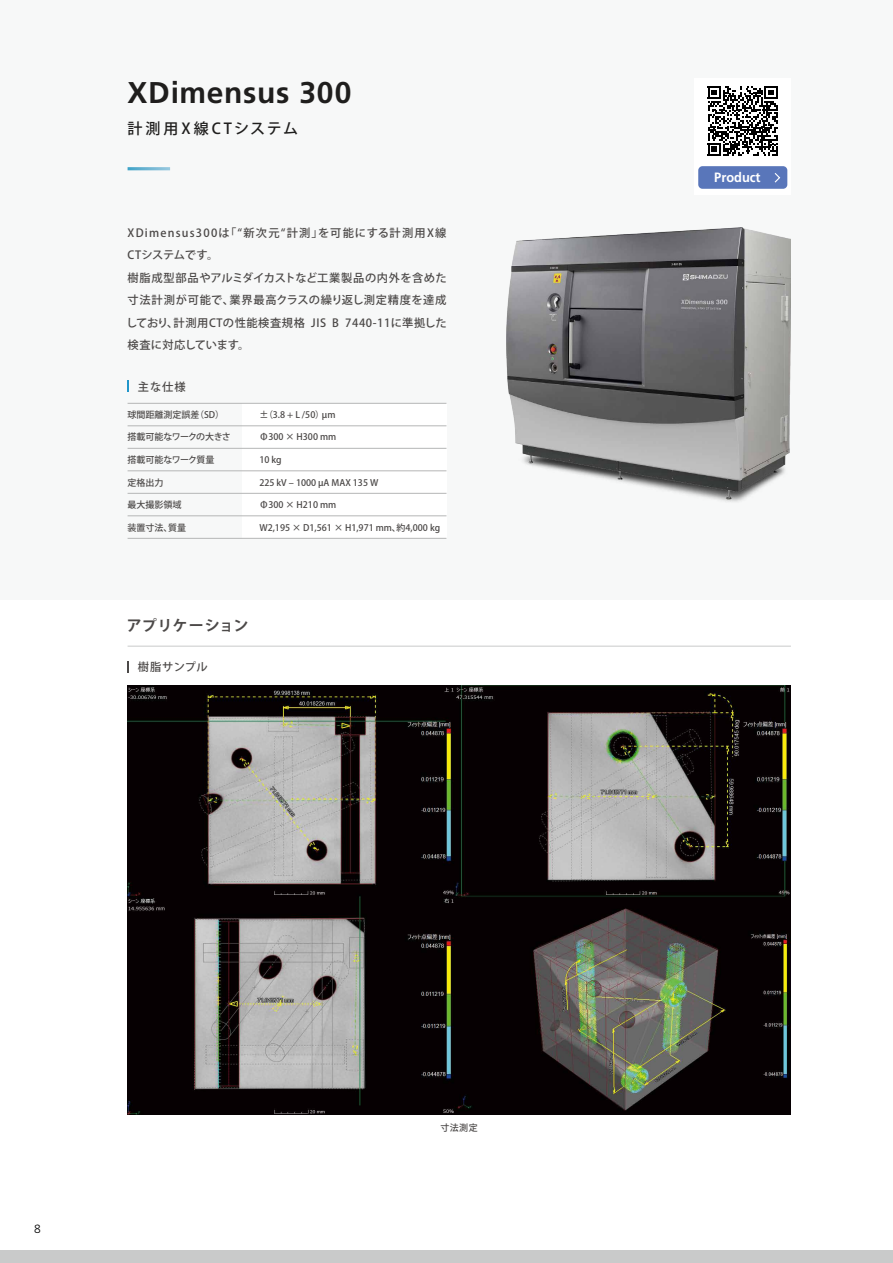
<style>
.page{position:relative;width:893px;height:1263px;background:#fff}
.page>*{position:absolute;margin:0;border:0;box-sizing:border-box;transform-origin:0 0}
.t1{font:700 30px "Frutiger LT Std";letter-spacing:.025em;color:#1f1e1d}
.t2{font:500 15px "Koz Go Pr 6 N";letter-spacing:.2em;color:#1f1e1d}
.t3{font:700 15px "Koz Go Pr 6 N";letter-spacing:.02em;color:#4c4948}
.t4{font:700 13.5px "Frutiger LT Std";color:#fff;scale:.95 1}
.t5{font:300 12px "Frutiger LT Std";color:#000}
.t6{font:500 11.25px/22.5px "Koz Go Pr 6 N";letter-spacing:.05em;color:#4c4948}
.t7{font:500 9px "Koz Go Pr 6 N";color:#4c4948}
.t8{font:500 9px "Koz Go Pr 6 N";letter-spacing:-.04em;color:#4c4948}
</style>
<div class="page">
<div style="left:0;top:0;width:893px;height:600px;background:#f7f8f8"></div>
<hr style="left:128px;top:646px;width:663px;height:1px;background:#c9caca">
<div style="left:242px;top:403px;width:204px;height:135px;background:#fff"></div>
<hr style="left:128px;top:403px;width:318px;height:1px;background:#b5b6b6">
<hr style="left:128px;top:538px;width:318px;height:1px;background:#b5b6b6">
<hr style="left:128px;top:516px;width:318px;height:1px;background:#b5b6b6">
<hr style="left:128px;top:493px;width:318px;height:1px;background:#b5b6b6">
<hr style="left:128px;top:471px;width:318px;height:1px;background:#b5b6b6">
<hr style="left:128px;top:448px;width:318px;height:1px;background:#b5b6b6">
<hr style="left:128px;top:426px;width:318px;height:1px;background:#b5b6b6">
<img style="left:128px;top:685px;width:663px;height:429px">
<hr style="left:128px;top:167px;width:42px;height:3px;background:#fff">
<img style="left:506px;top:227px;width:285px;height:275px">
<div style="left:695px;top:78px;width:96px;height:117px;background:#fff"></div>
<svg style="left:708px;top:86px;width:70px;height:70px"></svg>
<div style="left:698px;top:166px;width:89px;height:23px;background:#5976ba;border-radius:4px"></div>
<svg style="left:774px;top:173px;width:7px;height:10px"></svg>
<div style="left:0;top:1250px;width:893px;height:13px;background:#c9caca"></div>
<h1 class="t1" style="left:128px;top:75px;width:225px">XDimensus 300</h1>
<h2 class="t2" style="left:128px;top:120px;width:172px">計測用X線CTシステム</h2>
<p class="t6" style="left:126px;top:222px;width:322px">XDimensus300は「“新次元“計測」を可能にする計測用X線<br>CTシステムです。<br>樹脂成型部品やアルミダイカストなど工業製品の内外を含めた寸法計測が可能で、業界最高クラスの繰り返し測定精度を達成しており、計測用CTの性能検査規格 JIS B 7440-11に準拠した検査に対応しています。</p>
<p class="t6" style="left:138px;top:376px;width:50px">主な仕様</p>
<p class="t7" style="left:128px;top:410px;width:98px">球間距離測定誤差（SD）</p>
<p class="t8" style="left:128px;top:432px;width:105px">搭載可能なワークの大きさ</p>
<p class="t7" style="left:128px;top:455px;width:88px">搭載可能なワーク質量</p>
<p class="t7" style="left:128px;top:477px;width:37px">定格出力</p>
<p class="t7" style="left:128px;top:500px;width:55px">最大撮影領域</p>
<p class="t7" style="left:128px;top:522px;width:60px">装置寸法、質量</p>
<p class="t7" style="left:259px;top:410px;width:78px">±（3.8 + L /50）µm</p>
<p class="t7" style="left:259px;top:432px;width:78px">Φ300 × H300 mm</p>
<p class="t7" style="left:259px;top:455px;width:24px">10 kg</p>
<p class="t7" style="left:259px;top:477px;width:121px">225 kV ‒ 1000 µA MAX 135 W</p>
<p class="t7" style="left:259px;top:500px;width:78px">Φ300 × H210 mm</p>
<p class="t7" style="left:259px;top:522px;width:182px">W2,195 × D1,561 × H1,971 mm、約4,000 kg</p>
<h2 class="t3" style="left:127px;top:617px;width:123px">アプリケーション</h2>
<p class="t6" style="left:138px;top:656px;width:72px">樹脂サンプル</p>
<p class="t5" style="left:34px;top:1222px;width:8px">8</p>
<p class="t7" style="left:440px;top:1122px;width:39px">寸法測定</p>
<p class="t4" style="left:714px;top:169px;width:50px">Product</p>
</div>
